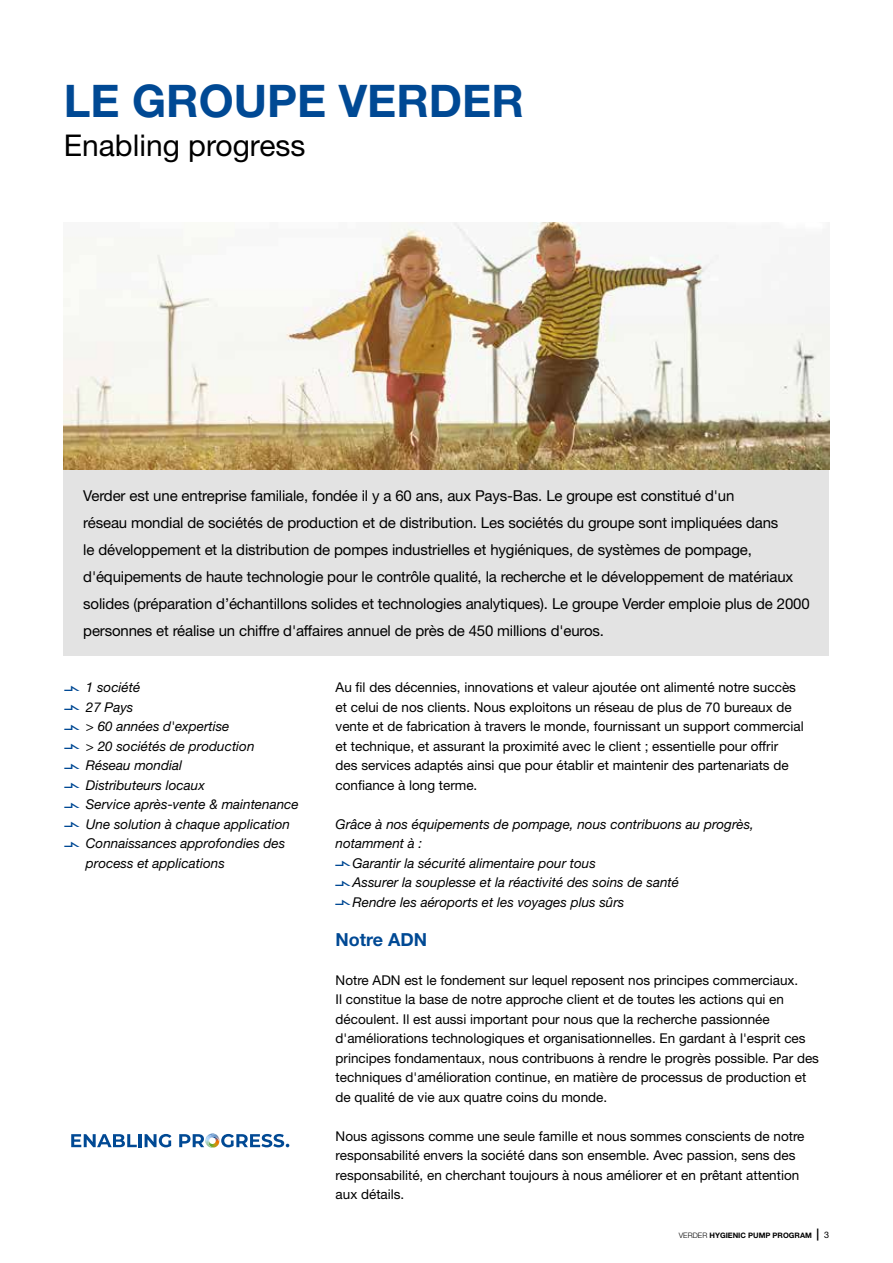
<style>
.page{position:relative;width:893px;height:1263px;background:#fff}
.page>*{position:absolute;margin:0;border:0;box-sizing:border-box;transform-origin:0 0}
.t1{font:700 45px "Helvetica Neue LT Std";color:#004994}
.t2{font:30px "Helvetica Neue LT Std";color:#000}
.t3{font:700 18px "Helvetica Neue LT Std";color:#004994}
.t4{font:15px/27px "Helvetica Neue LT Std";letter-spacing:-.01em;color:#000}
.t5{font:13.5px/19.5px "Helvetica Neue LT Std";color:#000}
.t6{font:italic 13.5px/19.5px "Helvetica Neue LT Std";color:#000}
.t7{font:700 7.5px "Helvetica Neue LT Std";color:#000}
.s1{font-family:"The Verder Bullit";font-style:normal;font-size:13.8px;color:#004994}
.s2{font-weight:300}
.s3{font-size:12px}
.s4{font-weight:400;font-size:9px}
</style>
<div class="page">
<div style="left:64px;top:470px;width:765px;height:186px;background:#e3e3e3"></div>
<svg style="left:71px;top:1134px;width:100px;height:13px"></svg>
<svg style="left:179px;top:1133px;width:110px;height:15px"></svg>
<img style="left:64px;top:223px;width:765px;height:247px">
<h1 class="t1" style="left:64px;top:73px;width:462px">LE GROUPE VERDER</h1>
<h2 class="t2" style="left:64px;top:128px;width:243px">Enabling progress</h2>
<p class="t4" style="left:83px;top:482px;width:728px">Verder est une entreprise familiale, fondée il y a 60 ans, aux Pays-Bas. Le groupe est constitué d'un<br>réseau mondial de sociétés de production et de distribution. Les sociétés du groupe sont impliquées dans<br>le développement et la distribution de pompes industrielles et hygiéniques, de systèmes de pompage, d'équipements de haute technologie pour le contrôle qualité, la recherche et le développement de matériaux solides (préparation d’échantillons solides et technologies analytiques). Le groupe Verder emploie plus de 2000 personnes et réalise un chiffre d'affaires annuel de près de 450 millions d'euros.</p>
<p class="t6" style="left:65px;top:677px;width:77px"><span class="s1">V</span> 1 société</p>
<p class="t6" style="left:65px;top:697px;width:70px"><span class="s1">V</span> 27 Pays</p>
<p class="t6" style="left:65px;top:716px;width:166px"><span class="s1">V</span> &gt; 60 années d'expertise</p>
<p class="t6" style="left:65px;top:736px;width:191px"><span class="s1">V</span> &gt; 20 sociétés de production</p>
<p class="t6" style="left:65px;top:755px;width:119px"><span class="s1">V</span> Réseau mondial</p>
<p class="t6" style="left:65px;top:775px;width:142px"><span class="s1">V</span> Distributeurs locaux</p>
<p class="t6" style="left:65px;top:794px;width:236px"><span class="s1">V</span> Service après-vente &amp; maintenance</p>
<p class="t6" style="left:65px;top:814px;width:227px"><span class="s1">V</span> Une solution à chaque application</p>
<p class="t6" style="left:65px;top:833px;width:222px"><span class="s1">V</span> Connaissances approfondies des</p>
<p class="t6" style="left:86px;top:853px;width:141px">process et applications</p>
<p class="t5" style="left:336px;top:677px;width:470px">Au fil des décennies, innovations et valeur ajoutée ont alimenté notre succès et celui de nos clients. Nous exploitons un réseau de plus de 70 bureaux de vente et de fabrication à travers le monde, fournissant un support commercial et technique, et assurant la proximité avec le client ; essentielle pour offrir<br>des services adaptés ainsi que pour établir et maintenir des partenariats de confiance à long terme.</p>
<p class="t6" style="left:336px;top:814px;width:420px">Grâce à nos équipements de pompage, nous contribuons au progrès, notamment à :<br><span class="s1">V</span>Garantir la sécurité alimentaire pour tous<br><span class="s1">V</span>Assurer la souplesse et la réactivité des soins de santé<br><span class="s1">V</span>Rendre les aéroports et les voyages plus sûrs</p>
<h3 class="t3" style="left:336px;top:928px;width:93px">Notre ADN</h3>
<p class="t5" style="left:336px;top:970px;width:485px">Notre ADN est le fondement sur lequel reposent nos principes commerciaux.<br>Il constitue la base de notre approche client et de toutes les actions qui en découlent. Il est aussi important pour nous que la recherche passionnée d'améliorations technologiques et organisationnelles. En gardant à l'esprit ces principes fondamentaux, nous contribuons à rendre le progrès possible. Par des techniques d'amélioration continue, en matière de processus de production et de qualité de vie aux quatre coins du monde.</p>
<p class="t5" style="left:336px;top:1126px;width:470px">Nous agissons comme une seule famille et nous sommes conscients de notre responsabilité envers la société dans son ensemble. Avec passion, sens des responsabilité, en cherchant toujours à nous améliorer et en prêtant attention aux détails.</p>
<p class="t7" style="left:679px;top:1231px;width:152px"><span class="s2">VERDER</span> HYGIENIC PUMP PROGRAM <span class="s3">|</span> <span class="s4">3</span></p>
</div>
